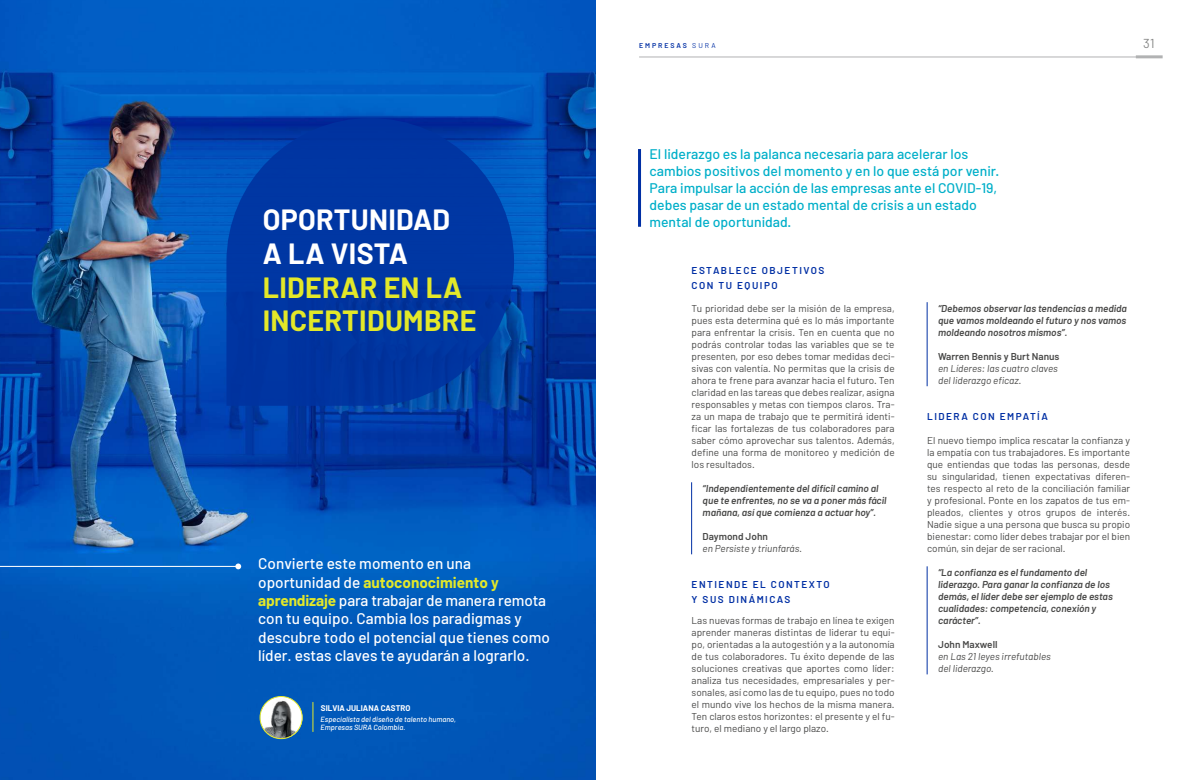
<style>
.page{position:relative;width:1191px;height:780px;background:#fff}
.page>*{position:absolute;margin:0;border:0;box-sizing:border-box;transform-origin:0 0}
.t1{font:700 28.6px/33.8px "Barlow";letter-spacing:.01em;color:#e3e829}
.t2{font:700 28.6px "Barlow";letter-spacing:.01em;color:#fff}
.t3{font:500 15.3px/18.4px "Barlow";color:#fff}
.t4{font:500 14px/17px "Barlow";color:#00afc9}
.t5{font:13px "Barlow";color:#868786}
.t6{font:10px/12px "Barlow";color:#484847;text-align:justify}
.t7{font:italic 600 10px/12px "Barlow";color:#484847}
.t8{font:italic 10px/12px "Barlow";color:#484847}
.t9{font:600 10px/15px "Barlow";letter-spacing:.15em;color:#002fa4}
.t10{font:600 10px "Barlow";color:#484847}
.t11{font:700 8px "Barlow";color:#fff}
.t12{font:italic 500 7.5px/8.1px "Barlow";color:#fff}
.t13{font:600 7px "Barlow";letter-spacing:.28em;color:#002fa4}
.s1{font-weight:400}
.s2{font-weight:700;color:#e3e829}
</style>
<div class="page">
<hr style="left:639px;top:57px;width:522px;height:1px;background:#b1b2b3">
<hr style="left:1135px;top:55px;width:27px;height:3px;background:#b1b2b3">
<hr style="left:691px;top:482px;width:1px;height:72px;background:#002fa4">
<hr style="left:927px;top:302px;width:1px;height:84px;background:#002fa4">
<hr style="left:927px;top:566px;width:1px;height:108px;background:#002fa4">
<hr style="left:638px;top:149px;width:3px;height:78px;background:#002fa4">
<img style="left:0;top:0;width:595px;height:780px">
<svg style="left:226px;top:118px;width:288px;height:288px;fill:#0036a2"></svg>
<hr style="left:0;top:566px;width:238px;height:1px;background:#fff">
<svg style="left:235px;top:563px;width:6px;height:6px"></svg>
<div style="left:260px;top:696px;width:42px;height:42px;border:2px solid #fff;border-radius:50%"></div>
<img style="left:261px;top:698px;width:40px;height:40px">
<div style="left:260px;top:696px;width:42px;height:43px;border:1px solid #e3e829;border-radius:50%"></div>
<svg style="left:312px;top:702px;width:1px;height:29px"></svg>
<p class="t13" style="left:639px;top:41px;width:78px">EMPRESAS <span class="s1">SURA</span></p>
<h3 class="t5" style="left:1143px;top:35px;width:13px">31</h3>
<h3 class="t4" style="left:649px;top:145px;width:351px">El liderazgo es la palanca necesaria para acelerar los cambios positivos del momento y en lo que está por venir.<br>Para impulsar la acción de las empresas ante el COVID-19, debes pasar de un estado mental de crisis a un estado</h3>
<h1 class="t2" style="left:263px;top:198px;width:189px">OPORTUNIDAD</h1>
<h3 class="t4" style="left:649px;top:213px;width:143px">mental de oportunidad.</h3>
<h1 class="t2" style="left:263px;top:232px;width:147px">A LA VISTA</h1>
<h1 class="t1" style="left:263px;top:268px;width:215px">LIDERAR EN LA<br>INCERTIDUMBRE</h1>
<p class="t9" style="left:691px;top:263px;width:134px">ESTABLECE OBJETIVOS<br>CON TU EQUIPO</p>
<p class="t6" style="left:691px;top:302px;width:204px">Tu prioridad debe ser la misión de la empresa, pues esta determina qué es lo más importante para enfrentar la crisis. Ten en cuenta que no podrás controlar todas las variables que se te presenten, por eso debes tomar medidas deci&shy;sivas con valentía. No permitas que la crisis de ahora te frene para avanzar hacia el futuro. Ten claridad en las tareas que debes realizar, asigna responsables y metas con tiempos claros. Tra&shy;za un mapa de trabajo que te permitirá identi&shy;ficar las fortalezas de tus colaboradores para saber cómo aprovechar sus talentos. Además, define una forma de monitoreo y medición de los resultados.</p>
<p class="t7" style="left:702px;top:482px;width:185px">“Independientemente del difícil camino al que te enfrentes, no se va a poner más fácil mañana, así que comienza a actuar hoy”.</p>
<p class="t10" style="left:702px;top:530px;width:67px">Daymond John</p>
<p class="t8" style="left:702px;top:542px;width:101px">en Persiste y triunfarás.</p>
<p class="t9" style="left:691px;top:576px;width:140px">ENTIENDE EL CONTEXTO<br>Y SUS DINÁMICAS</p>
<p class="t6" style="left:691px;top:614px;width:204px">Las nuevas formas de trabajo en línea te exigen aprender maneras distintas de liderar tu equi&shy;po, orientadas a la autogestión y a la autonomía de tus colaboradores. Tu éxito depende de las soluciones creativas que aportes como líder: analiza tus necesidades, empresariales y per&shy;sonales, así como las de tu equipo, pues no todo el mundo vive los hechos de la misma manera.<br>Ten claros estos horizontes: el presente y el fu&shy;turo, el mediano y el largo plazo.</p>
<p class="t7" style="left:938px;top:302px;width:190px;text-align:justify">“Debemos observar las tendencias a medida que vamos moldeando el futuro y nos vamos moldeando nosotros mismos”.</p>
<p class="t10" style="left:938px;top:350px;width:123px">Warren Bennis y Burt Nanus</p>
<p class="t8" style="left:938px;top:362px;width:121px">en Líderes: las cuatro claves del liderazgo eficaz.</p>
<p class="t9" style="left:927px;top:408px;width:122px">LIDERA CON EMPATÍA</p>
<p class="t6" style="left:927px;top:434px;width:204px">El nuevo tiempo implica rescatar la confianza y la empatía con tus trabajadores. Es importante que entiendas que todas las personas, desde su singularidad, tienen expectativas diferen&shy;tes respecto al reto de la conciliación familiar y profesional. Ponte en los zapatos de tus em&shy;pleados, clientes y otros grupos de interés.<br>Nadie sigue a una persona que busca su propio bienestar: como líder debes trabajar por el bien común, sin dejar de ser racional.</p>
<p class="t7" style="left:938px;top:566px;width:176px">“La confianza es el fundamento del liderazgo. Para ganar la confianza de los demás, el líder debe ser ejemplo de estas cualidades: competencia, conexión y carácter”.</p>
<p class="t10" style="left:938px;top:638px;width:61px">John Maxwell</p>
<p class="t8" style="left:938px;top:650px;width:114px">en Las 21 leyes irrefutables del liderazgo.</p>
<h2 class="t3" style="left:258px;top:553px;width:293px">Convierte este momento en una oportunidad de <span class="s2">autoconocimiento y aprendizaje</span> para trabajar de manera remota con tu equipo. Cambia los paradigmas y descubre todo el potencial que tienes como líder. estas claves te ayudarán a lograrlo.</h2>
<p class="t11" style="left:321px;top:702px;width:91px">SILVIA JULIANA CASTRO</p>
<p class="t12" style="left:321px;top:714px;width:137px">Especialista del diseño de talento humano,<br>Empresas SURA Colombia.</p>
</div>
